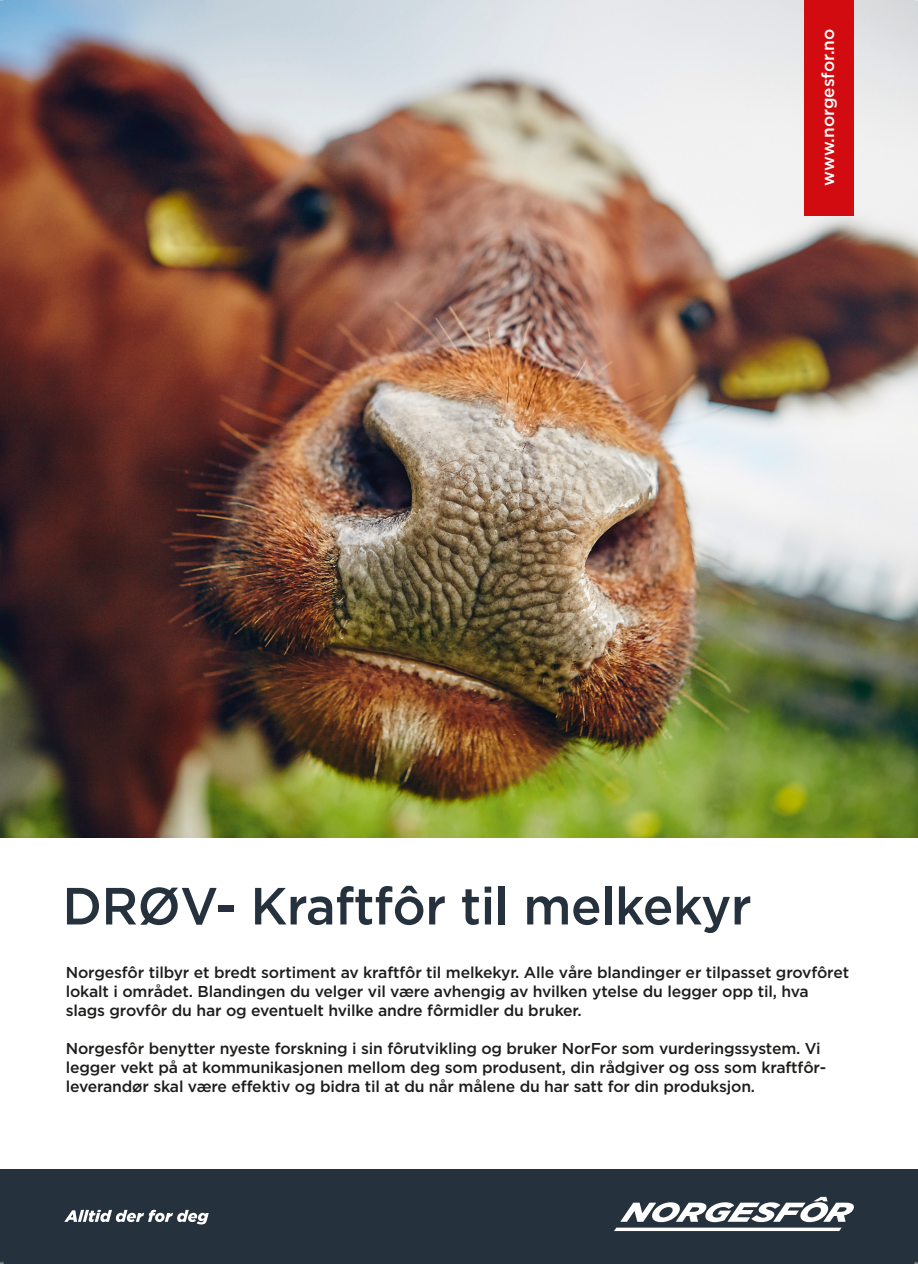
<style>
.page{position:relative;width:918px;height:1264px;background:#fff}
.page>*{position:absolute;margin:0;border:0;box-sizing:border-box;transform-origin:0 0}
.Tittel{font:500 52.2px "Gotham";letter-spacing:-.01em;color:#25313c}
.t1{font:500 17.25px "Gotham";color:#fff}
.Ingress{font:500 15.75px/18.9px "Gotham";letter-spacing:-.01em;color:#1d1d1b}
</style>
<div class="page">
<img style="left:0;top:0;width:918px;height:837px">
<div style="left:0;top:1168px;width:918px;height:95px;background:#25313c"></div>
<div style="left:804px;top:0;width:50px;height:216px;background:#d20b11"></div>
<svg style="left:621px;top:1196px;width:233px;height:25px"></svg>
<svg style="left:615px;top:1227px;width:226px;height:3px"></svg>
<svg style="left:64px;top:1209px;width:145px;height:15px"></svg>
<p class="t1" style="left:818px;top:186px;width:158px;rotate:-90deg">www.norgesfor.no</p>
<p class="Tittel" style="left:62px;top:876px;width:691px">DRØV- Kraftfôr til melkekyr</p>
<p class="Ingress" style="left:66px;top:962px;width:785px">Norgesfôr tilbyr et bredt sortiment av kraftfôr til melkekyr. Alle våre blandinger er tilpasset grovfôret lokalt i området. Blandingen du velger vil være avhengig av hvilken ytelse du legger opp til, hva slags grovfôr du har og eventuelt hvilke andre fôrmidler du bruker.</p>
<p class="Ingress" style="left:66px;top:1038px;width:760px">Norgesfôr benytter nyeste forskning i sin fôrutvikling og bruker NorFor som vurderingssystem. Vi legger vekt på at kommunikasjonen mellom deg som produsent, din rådgiver og oss som kraftfôr&shy;leverandør skal være effektiv og bidra til at du når målene du har satt for din produksjon.</p>
</div>
